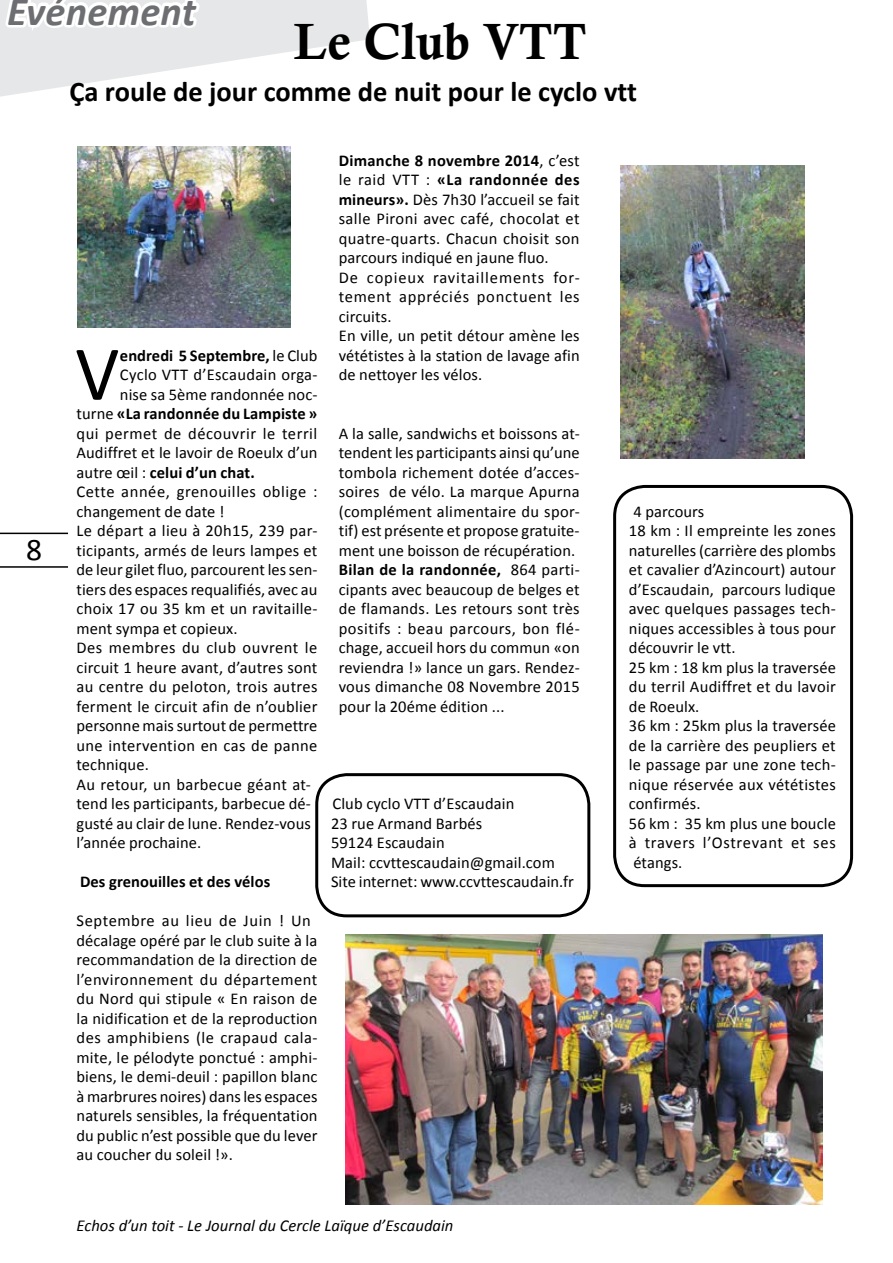
<style>
.page{position:relative;width:893px;height:1263px;background:#fff}
.page>*{position:absolute;margin:0;border:0;box-sizing:border-box;transform-origin:0 0}
.t1{font:78px "Calibri";color:#000}
.t2{font:51px "Calis MT Bol";color:#000}
.t3{font:italic 700 40.5px "Calibri";letter-spacing:.005em;color:#6d6e71}
.t4{font:31.5px "Calibri";color:#000}
.t5{font:700 28.5px "Calibri";color:#000}
.t6{font:italic 16.65px "Calibri";color:#000}
.t7{font:16.5px/19.5px "Calibri";letter-spacing:.01em;color:#000}
.t8{font:700 16.5px "Calibri";letter-spacing:.005em;color:#000}
.t9{font:16.5px "Calibri";letter-spacing:.035em;color:#000}
.t10{font:16.5px "Calibri";letter-spacing:.03em;color:#000}
.s1{font-weight:400}
.s2{font-weight:700}
</style>
<div class="page">
<hr style="left:0;top:533px;width:68px;height:1px;background:#000">
<hr style="left:0;top:566px;width:68px;height:2px;background:#000">
<svg style="left:0;top:0;width:370px;height:97px"></svg>
<img style="left:346px;top:935px;width:476px;height:269px">
<img style="left:77px;top:146px;width:213px;height:181px">
<div style="left:315px;top:773px;width:275px;height:144px;border:3px solid #000;border-radius:30px"></div>
<img style="left:621px;top:166px;width:183px;height:292px">
<div style="left:613px;top:485px;width:240px;height:402px;border:3px solid #000;border-radius:30px"></div>
<h3 class="t3" style="left:7px;top:-14px;width:190px">Evénement</h3>
<h2 class="t2" style="left:294px;top:12px;width:294px">Le Club VTT</h2>
<h3 class="t4" style="left:26px;top:530px;width:17px">8</h3>
<h3 class="t5" style="left:69px;top:73px;width:569px">Ça roule de jour comme de nuit pour le cyclo vtt</h3>
<h1 class="t1" style="left:75px;top:325px;width:46px">V</h1>
<p class="t8" style="left:120px;top:345px;width:199px">endredi 5 Septembre, <span class="s1">le Club</span></p>
<p class="t7" style="left:120px;top:364px;width:199px">Cyclo VTT d’Escaudain orga-</p>
<p class="t7" style="left:120px;top:384px;width:199px">nise sa 5ème randonnée noc-</p>
<p class="t8" style="left:77px;top:403px;width:242px"><span class="s1">turne</span> «La randonnée du Lampiste »</p>
<p class="t9" style="left:77px;top:423px;width:242px">qui permet de découvrir le terril</p>
<p class="t7" style="left:77px;top:442px;width:242px">Audiffret et le lavoir de Roeulx d’un</p>
<p class="t8" style="left:77px;top:462px;width:180px"><span class="s1">autre œil :</span> celui d’un chat.</p>
<p class="t9" style="left:77px;top:481px;width:242px">Cette année, grenouilles oblige :</p>
<p class="t7" style="left:77px;top:501px;width:149px">changement de date !</p>
<p class="t7" style="left:77px;top:520px;width:242px">Le départ a lieu à 20h15, 239 par-</p>
<p class="t7" style="left:77px;top:540px;width:242px">ticipants, armés de leurs lampes et</p>
<p class="t7" style="left:77px;top:559px;width:242px">de leur gilet fluo, parcourent les sen-</p>
<p class="t7" style="left:77px;top:579px;width:242px">tiers des espaces requalifiés, avec au</p>
<p class="t7" style="left:77px;top:598px;width:242px">choix 17 ou 35 km et un ravitaille-</p>
<p class="t7" style="left:77px;top:618px;width:163px">ment sympa et copieux.</p>
<p class="t10" style="left:77px;top:637px;width:242px">Des membres du club ouvrent le</p>
<p class="t7" style="left:77px;top:657px;width:242px">circuit 1 heure avant, d’autres sont</p>
<p class="t7" style="left:77px;top:676px;width:242px">au centre du peloton, trois autres</p>
<p class="t7" style="left:77px;top:696px;width:242px">ferment le circuit afin de n’oublier</p>
<p class="t7" style="left:77px;top:715px;width:242px">personne mais surtout de permettre</p>
<p class="t7" style="left:77px;top:735px;width:242px">une intervention en cas de panne</p>
<p class="t7" style="left:77px;top:754px;width:74px">technique.</p>
<p class="t7" style="left:77px;top:774px;width:236px">Au retour, un barbecue géant at-</p>
<p class="t7" style="left:77px;top:793px;width:236px">tend les participants, barbecue dé-</p>
<p class="t7" style="left:77px;top:813px;width:236px">gusté au clair de lune. Rendez-vous</p>
<p class="t7" style="left:77px;top:832px;width:126px">l’année prochaine.</p>
<p class="t8" style="left:80px;top:871px;width:192px">Des grenouilles et des vélos</p>
<p class="t7" style="left:77px;top:910px;width:243px">Septembre au lieu de Juin ! Un décalage opéré par le club suite à la recommandation de la direction de l’environnement du département du Nord qui stipule « En raison de la nidification et de la reproduction des amphibiens (le crapaud cala&shy;mite, le pélodyte ponctué : amphi&shy;biens, le demi-deuil : papillon blanc à marbrures noires) dans les espaces naturels sensibles, la fréquentation du public n’est possible que du lever au coucher du soleil !».</p>
<p class="t7" style="left:339px;top:150px;width:242px"><span class="s2">Dimanche 8 novembre 2014</span>, c’est le raid VTT : <span class="s2">«La randonnée des mineurs».</span> Dès 7h30 l’accueil se fait salle Pironi avec café, chocolat et quatre-quarts. Chacun choisit son parcours indiqué en jaune fluo.<br>De copieux ravitaillements for&shy;tement appréciés ponctuent les circuits.<br>En ville, un petit détour amène les vététistes à la station de lavage afin de nettoyer les vélos.</p>
<p class="t7" style="left:339px;top:423px;width:242px">A la salle, sandwichs et boissons at&shy;tendent les participants ainsi qu’une tombola richement dotée d’acces&shy;soires de vélo. La marque Apurna (complément alimentaire du spor&shy;tif) est présente et propose gratuite&shy;ment une boisson de récupération.<br><span class="s2">Bilan de la randonnée,</span> 864 parti&shy;cipants avec beaucoup de belges et de flamands. Les retours sont très positifs : beau parcours, bon flé&shy;chage, accueil hors du commun «on reviendra !» lance un gars. Rendez&shy;vous dimanche 08 Novembre 2015 pour la 20éme édition ...</p>
<p class="t7" style="left:331px;top:793px;width:245px">Club cyclo VTT d’Escaudain<br>23 rue Armand Barbés<br>59124 Escaudain<br>Mail: ccvttescaudain@gmail.com<br>Site internet: www.ccvttescaudain.fr</p>
<p class="t6" style="left:77px;top:1215px;width:378px">Echos d’un toit - Le Journal du Cercle Laïque d’Escaudain</p>
<p class="t7" style="left:629px;top:501px;width:209px">4 parcours<br>18 km : Il empreinte les zones naturelles (carrière des plombs et cavalier d’Azincourt) autour d’Escaudain, parcours ludique avec quelques passages tech&shy;niques accessibles à tous pour découvrir le vtt.<br>25 km : 18 km plus la traversée du terril Audiffret et du lavoir de Roeulx.<br>36 km : 25km plus la traversée de la carrière des peupliers et le passage par une zone tech&shy;nique réservée aux vététistes confirmés.<br>56 km : 35 km plus une boucle à travers l’Ostrevant et ses étangs.</p>
</div>
